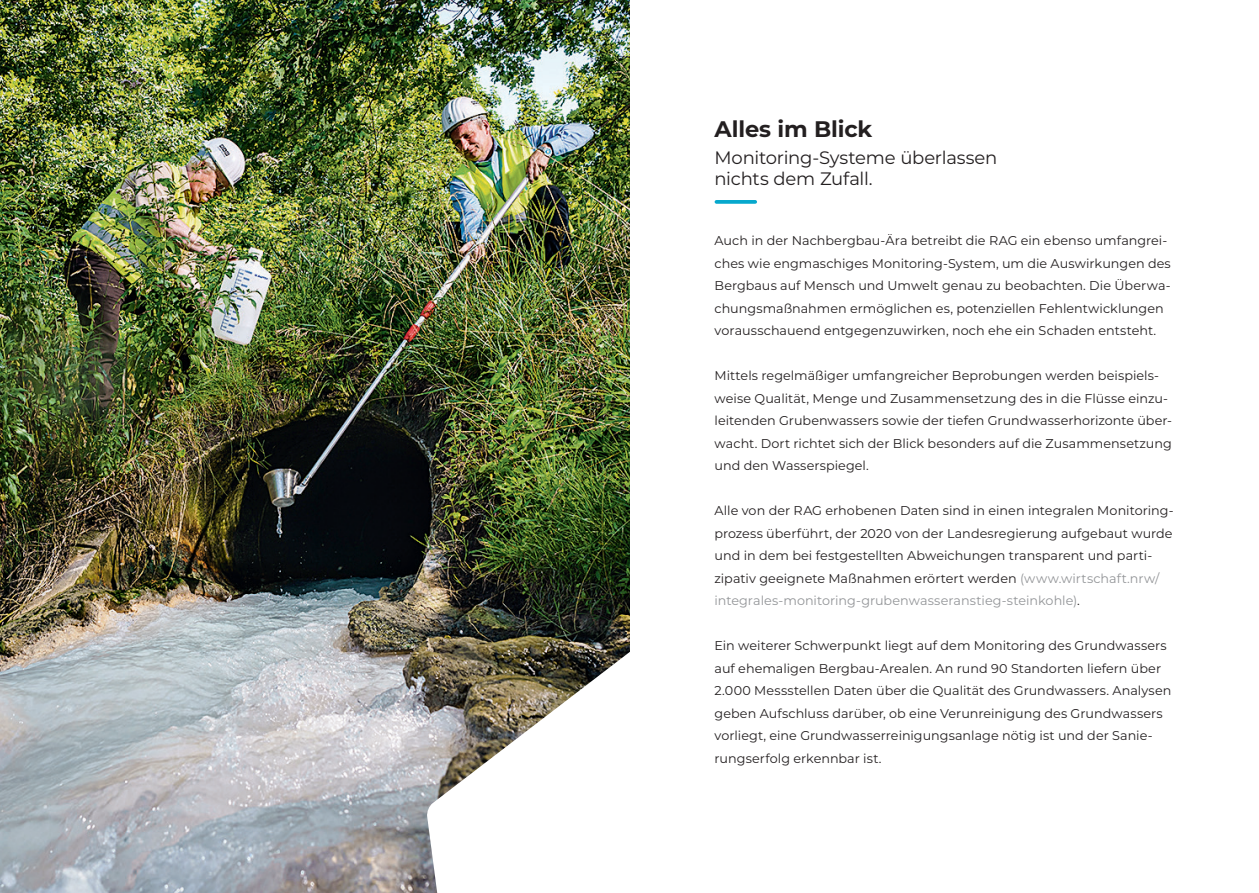
<style>
.page{position:relative;width:1259px;height:893px;background:#fff}
.page>*{position:absolute;margin:0;border:0;box-sizing:border-box;transform-origin:0 0}
.t1{font:700 22.5px "Montserrat";letter-spacing:-.005em;color:#231f20}
.t2{font:18px/21px "Montserrat";letter-spacing:-.015em;color:#231f20}
.t3{font:12.75px/22.5px "Montserrat";color:#231f20}
.s1{color:#939598}
</style>
<div class="page">
<img style="left:0;top:0;width:629px;height:893px">
<img style="left:426px;top:626px;width:204px;height:267px">
<svg style="left:716px;top:200px;width:39px;height:4px"></svg>
<p class="t1" style="left:714px;top:112px;width:159px">Alles im Blick</p>
<p class="t2" style="left:714px;top:146px;width:284px">Monitoring-Systeme überlassen nichts dem Zufall.</p>
<p class="t3" style="left:714px;top:229px;width:458px">Auch in der Nachbergbau-Ära betreibt die RAG ein ebenso umfangrei&shy;ches wie engmaschiges Monitoring-System, um die Auswirkungen des Bergbaus auf Mensch und Umwelt genau zu beobachten. Die Überwa&shy;chungsmaßnahmen ermöglichen es, potenziellen Fehlentwicklungen vorausschauend entgegenzuwirken, noch ehe ein Schaden entsteht.</p>
<p class="t3" style="left:714px;top:364px;width:459px">Mittels regelmäßiger umfangreicher Beprobungen werden beispiels&shy;weise Qualität, Menge und Zusammensetzung des in die Flüsse einzu&shy;leitenden Grubenwassers sowie der tiefen Grundwasserhorizonte über&shy;wacht. Dort richtet sich der Blick besonders auf die Zusammensetzung und den Wasserspiegel.</p>
<p class="t3" style="left:714px;top:499px;width:460px">Alle von der RAG erhobenen Daten sind in einen integralen Monitoring&shy;prozess überführt, der 2020 von der Landesregierung aufgebaut wurde und in dem bei festgestellten Abweichungen transparent und parti&shy;zipativ geeignete Maßnahmen erörtert werden <span class="s1">(www.wirtschaft.nrw/ integrales-monitoring-grubenwasseranstieg-steinkohle)</span>.</p>
<p class="t3" style="left:714px;top:634px;width:458px">Ein weiterer Schwerpunkt liegt auf dem Monitoring des Grundwassers auf ehemaligen Bergbau-Arealen. An rund 90 Standorten liefern über 2.000 Messstellen Daten über die Qualität des Grundwassers. Analysen geben Aufschluss darüber, ob eine Verunreinigung des Grundwassers vorliegt, eine Grundwasserreinigungsanlage nötig ist und der Sanie&shy;rungserfolg erkennbar ist.</p>
</div>
